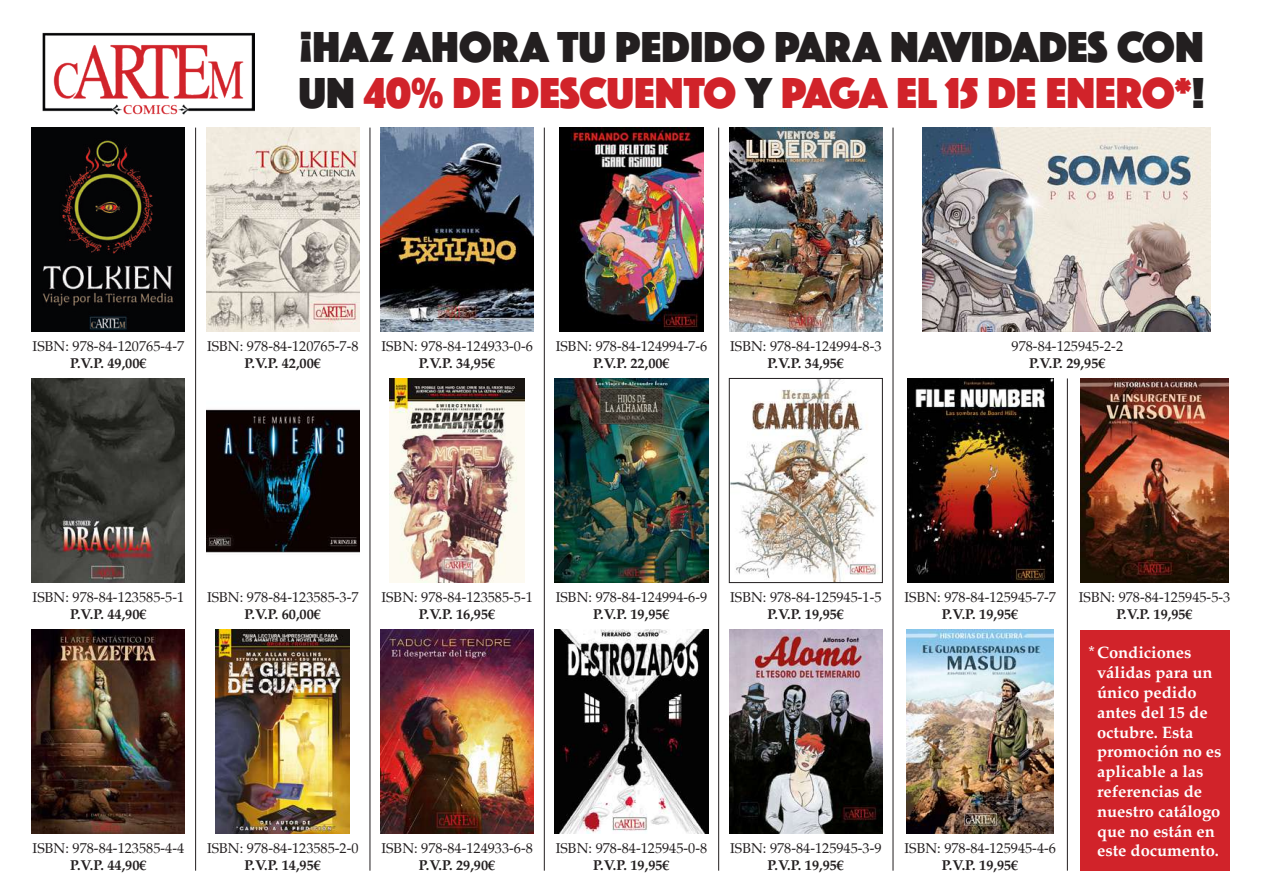
<style>
.page{position:relative;width:1263px;height:893px;background:#fff}
.page>*{position:absolute;margin:0;border:0;box-sizing:border-box;transform-origin:0 0}
.t1{font:45px/46.5px "Phosphate Solid";color:#231f20}
.t2{font:700 16.5px/19.8px "Palatino";color:#fff}
.t3{font:14.25px "Palatino";color:#231f20}
.t4{font:700 14.25px "Palatino";color:#231f20}
.s1{color:#d1232a}
</style>
<div class="page">
<img style="left:43px;top:32px;width:211px;height:83px">
<img style="left:32px;top:128px;width:153px;height:204px">
<img style="left:206px;top:128px;width:153px;height:204px">
<img style="left:381px;top:128px;width:153px;height:204px">
<img style="left:559px;top:128px;width:144px;height:204px">
<img style="left:729px;top:128px;width:153px;height:204px">
<img style="left:922px;top:128px;width:288px;height:204px">
<div style="left:1080px;top:630px;width:150px;height:241px;background:#d1232a"></div>
<img style="left:32px;top:378px;width:153px;height:205px">
<img style="left:206px;top:409px;width:153px;height:144px">
<img style="left:390px;top:378px;width:134px;height:205px">
<img style="left:555px;top:378px;width:153px;height:205px">
<img style="left:731px;top:380px;width:148px;height:201px">
<div style="left:729px;top:378px;width:154px;height:205px;border:1px solid #231f20"></div>
<img style="left:907px;top:378px;width:146px;height:205px">
<img style="left:1081px;top:378px;width:147px;height:205px">
<img style="left:32px;top:629px;width:153px;height:204px">
<img style="left:216px;top:629px;width:134px;height:204px">
<img style="left:381px;top:629px;width:153px;height:204px">
<img style="left:555px;top:629px;width:153px;height:204px">
<img style="left:729px;top:629px;width:153px;height:204px">
<img style="left:906px;top:629px;width:148px;height:204px">
<hr style="left:195px;top:128px;width:1px;height:743px;background:#231f20">
<hr style="left:370px;top:128px;width:1px;height:743px;background:#231f20">
<hr style="left:544px;top:128px;width:1px;height:743px;background:#231f20">
<hr style="left:718px;top:128px;width:1px;height:743px;background:#231f20">
<hr style="left:893px;top:128px;width:1px;height:743px;background:#231f20">
<hr style="left:1067px;top:378px;width:1px;height:493px;background:#231f20">
<h1 class="t1" style="left:299px;top:21px;width:908px">¡HAZ AHORA TU PEDIDO PARA NAVIDADES CON<br>UN <span class="s1">40% DE DESCUENTO</span> Y <span class="s1">PAGA EL 15 DE ENERO*</span>!</h1>
<p class="t3" style="left:33px;top:334px;width:149px">ISBN: 978-84-120765-4-7⁣</p>
<p class="t4" style="left:70px;top:351px;width:78px">P.V.P. 49,00€</p>
<p class="t3" style="left:207px;top:334px;width:149px">ISBN: 978-84-120765-7-8⁣</p>
<p class="t4" style="left:245px;top:351px;width:78px">P.V.P. 42,00€</p>
<p class="t3" style="left:381px;top:334px;width:148px">ISBN: 978-84-124933-0-6⁣⁣</p>
<p class="t4" style="left:419px;top:351px;width:78px">P.V.P. 34,95€</p>
<p class="t3" style="left:556px;top:334px;width:149px">ISBN: 978-84-124994-7-6⁣</p>
<p class="t4" style="left:593px;top:351px;width:78px">P.V.P. 22,00€</p>
<p class="t3" style="left:730px;top:334px;width:149px">ISBN: 978-84-124994-8-3⁣</p>
<p class="t4" style="left:768px;top:351px;width:78px">P.V.P. 34,95€</p>
<p class="t3" style="left:1011px;top:334px;width:109px">978-84-125945-2-2⁣</p>
<p class="t4" style="left:1029px;top:351px;width:78px">P.V.P. 29,95€</p>
<p class="t3" style="left:33px;top:585px;width:148px">ISBN: 978-84-123585-5-1⁣</p>
<p class="t4" style="left:70px;top:602px;width:78px">P.V.P. 44,90€</p>
<p class="t3" style="left:207px;top:585px;width:149px">ISBN: 978-84-123585-3-7⁣</p>
<p class="t4" style="left:245px;top:602px;width:78px">P.V.P. 60,00€</p>
<p class="t3" style="left:381px;top:585px;width:148px">ISBN: 978-84-123585-5-1⁣</p>
<p class="t4" style="left:419px;top:602px;width:78px">P.V.P. 16,95€</p>
<p class="t3" style="left:556px;top:585px;width:149px">ISBN: 978-84-124994-6-9⁣</p>
<p class="t4" style="left:593px;top:602px;width:78px">P.V.P. 19,95€</p>
<p class="t3" style="left:730px;top:585px;width:149px">ISBN: 978-84-125945-1-5⁣</p>
<p class="t4" style="left:768px;top:602px;width:78px">P.V.P. 19,95€</p>
<p class="t3" style="left:33px;top:836px;width:149px">ISBN: 978-84-123585-4-4⁣</p>
<p class="t4" style="left:70px;top:853px;width:78px">P.V.P. 44,90€</p>
<p class="t3" style="left:207px;top:836px;width:149px">ISBN: 978-84-123585-2-0⁣</p>
<p class="t4" style="left:245px;top:853px;width:78px">P.V.P. 14,95€</p>
<p class="t3" style="left:381px;top:836px;width:149px">ISBN: 978-84-124933-6-8⁣</p>
<p class="t4" style="left:419px;top:853px;width:78px">P.V.P. 29,90€</p>
<p class="t3" style="left:556px;top:836px;width:149px">ISBN: 978-84-125945-0-8⁣</p>
<p class="t4" style="left:593px;top:853px;width:78px">P.V.P. 19,95€</p>
<p class="t3" style="left:730px;top:836px;width:149px">ISBN: 978-84-125945-3-9⁣</p>
<p class="t4" style="left:768px;top:853px;width:78px">P.V.P. 19,95€</p>
<p class="t3" style="left:904px;top:585px;width:149px">ISBN: 978-84-125945-7-7⁣</p>
<p class="t4" style="left:942px;top:602px;width:78px">P.V.P. 19,95€</p>
<p class="t3" style="left:904px;top:836px;width:149px">ISBN: 978-84-125945-4-6⁣</p>
<p class="t4" style="left:942px;top:853px;width:78px">P.V.P. 19,95€</p>
<p class="t3" style="left:1079px;top:585px;width:149px">ISBN: 978-84-125945-5-3⁣</p>
<p class="t4" style="left:1116px;top:602px;width:78px">P.V.P. 19,95€</p>
<p class="t2" style="left:1097px;top:642px;width:126px;text-indent:-9px">*Condiciones válidas para un único pedido antes del 15 de octubre. Esta promoción no es aplicable a las referencias de nuestro catálogo que no están en este documento.</p>
</div>
